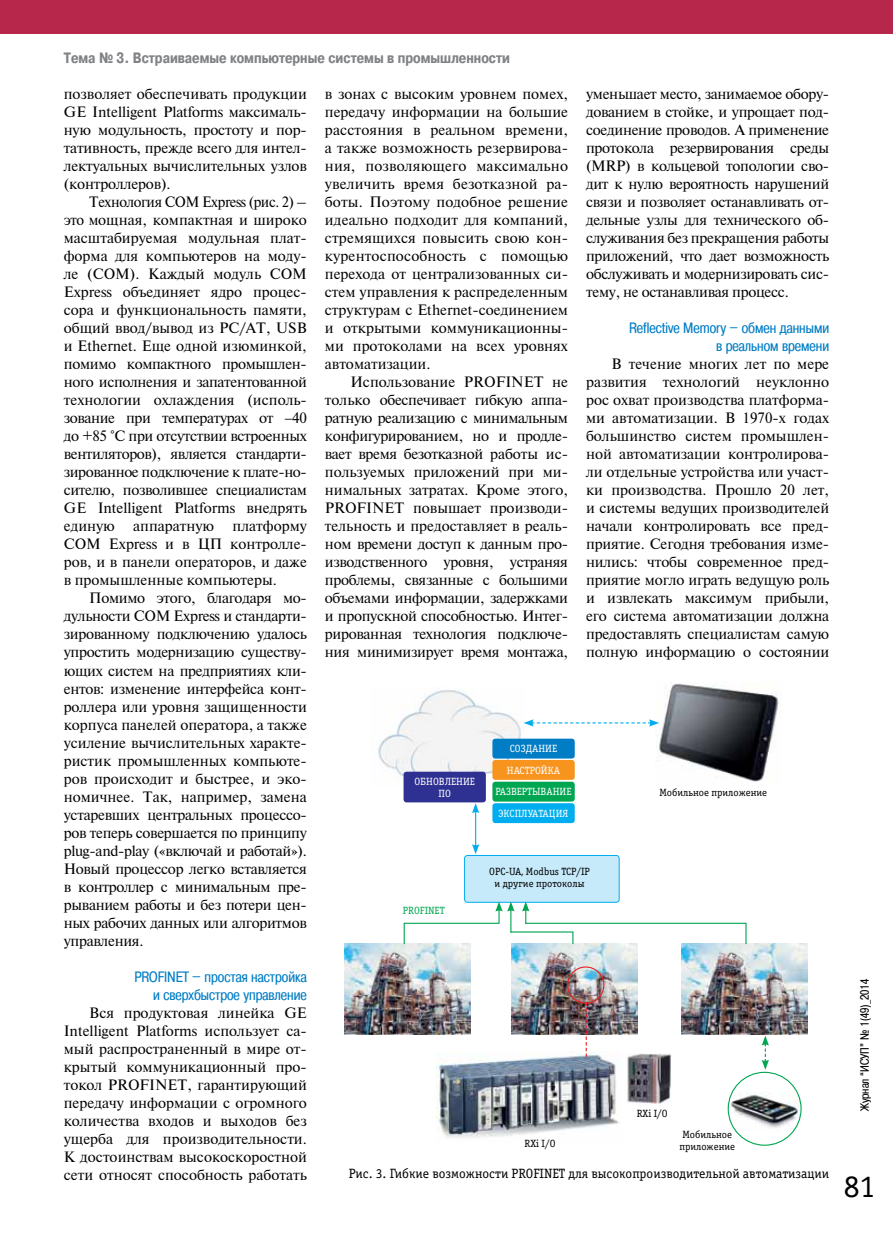
<style>
.page{position:relative;width:893px;height:1234px;background:#fff}
.page>*{position:absolute;margin:0;border:0;box-sizing:border-box;transform-origin:0 0}
.t1{font:31.5px "Officina Serif C";color:#000}
.t2{font:15px/18px "Newton";letter-spacing:-.01em;color:#000;text-align:justify}
.t3{font:15px/18px "Newton";letter-spacing:-.01em;color:#000;text-align:justify;scale:.96 1}
.t4{font:15px/18px "Pragmatica Cond C";color:#007dc5;text-align:right}
.t5{font:700 15px "Pragmatica Cond C";color:#808285}
.t6{font:13.5px "Officina Serif C";color:#000}
.t7{font:12px "Pragmatica Cond C";color:#000}
.t8{font:10.5px/12px "Officina Serif C";color:#000;text-align:center}
.t9{font:10.5px/12px "Officina Serif C";color:#fff;text-align:center}
.t10{font:10.5px "Officina Serif C";color:#00a651}
</style>
<div class="page">
<div style="left:0;top:0;width:893px;height:34px;background:#b7274c"></div>
<img style="left:436px;top:1051px;width:183px;height:87px">
<img style="left:656px;top:682px;width:123px;height:100px">
<img style="left:378px;top:690px;width:147px;height:96px">
<img style="left:730px;top:1091px;width:72px;height:40px">
<img style="left:344px;top:943px;width:127px;height:91px">
<img style="left:512px;top:943px;width:126px;height:91px">
<img style="left:682px;top:943px;width:126px;height:91px">
<img style="left:627px;top:1053px;width:45px;height:51px">
<div style="left:492px;top:781px;width:83px;height:20px;background:#00a651;border-radius:3px"></div>
<div style="left:492px;top:759px;width:83px;height:20px;background:#f7941e;border-radius:3px"></div>
<div style="left:492px;top:738px;width:83px;height:20px;background:#007dc5;border-radius:3px"></div>
<div style="left:404px;top:771px;width:82px;height:31px;background:#2e3092;border-radius:3px"></div>
<div style="left:465px;top:855px;width:154px;height:47px;background:#c7eafb;border-radius:3px"></div>
<div style="left:464px;top:854px;width:156px;height:48px;border:1px solid #00aeef;border-radius:3px"></div>
<div style="left:492px;top:803px;width:83px;height:19px;background:#00aeef;border-radius:3px"></div>
<svg style="left:524px;top:719px;width:135px;height:7px"></svg>
<svg style="left:762px;top:1035px;width:7px;height:34px"></svg>
<svg style="left:586px;top:1003px;width:1px;height:53px"></svg>
<hr style="left:475px;top:810px;width:1px;height:36px;background:#00aeef">
<svg style="left:472px;top:803px;width:7px;height:10px"></svg>
<svg style="left:472px;top:844px;width:7px;height:10px"></svg>
<svg style="left:404px;top:923px;width:1px;height:20px"></svg>
<svg style="left:745px;top:923px;width:1px;height:20px"></svg>
<hr style="left:404px;top:922px;width:95px;height:1px;background:#00a651">
<hr style="left:525px;top:922px;width:221px;height:1px;background:#00a651">
<hr style="left:510px;top:931px;width:63px;height:1px;background:#00a651">
<svg style="left:495px;top:901px;width:19px;height:31px"></svg>
<svg style="left:522px;top:901px;width:7px;height:22px"></svg>
<div style="left:567px;top:966px;width:37px;height:37px;border:1px solid #ed1d24;border-radius:50%"></div>
<div style="left:728px;top:1071px;width:74px;height:74px;border:1px solid #00a651;border-radius:50%"></div>
<p class="t5" style="left:64px;top:50px;width:448px">Тема № 3. Встраиваемые компьютерные системы в промышленности</p>
<p class="t2" style="left:64px;top:84px;width:245px">позволяет обеспечивать продукции GE Intelligent Platforms максималь&shy;ную модульность, простоту и пор&shy;тативность, прежде всего для интел&shy;лектуальных вычислительных узлов (контроллеров).</p>
<p class="t3" style="left:64px;top:192px;width:255px;text-indent:26px">Технология COM Express (рис. 2) – это мощная, компактная и широко масштабируемая модульная плат&shy;форма для компьютеров на моду&shy;ле (СОМ). Каждый модуль COM Express объединяет ядро процес&shy;сора и функциональность памяти, общий ввод/вывод из РС/АТ, USB и Ethernet. Еще одной изюминкой, помимо компактного промышлен&shy;ного исполнения и запатентованной технологии охлаждения (исполь&shy;зование при температурах от –40 до +85 °C при отсутствии встроенных вентиляторов), является стандарти&shy;зированное подключение к плате-но&shy;сителю, позволившее специалистам GE Intelligent Platforms внедрять единую аппаратную платформу COM Express и в ЦП контролле&shy;ров, и в панели операторов, и даже в промышленные компьютеры.</p>
<p class="t2" style="left:64px;top:588px;width:245px;text-indent:26px">Помимо этого, благодаря мо&shy;дульности СОМ Express и стандарти&shy;зированному подключению удалось упростить модернизацию существу&shy;ющих систем на предприятиях кли&shy;ентов: изменение интерфейса конт&shy;роллера или уровня защищенности корпуса панелей оператора, а также усиление вычислительных характе&shy;ристик промышленных компьюте&shy;ров происходит и быстрее, и эко&shy;номичнее. Так, например, замена устаревших центральных процессо&shy;ров теперь совершается по принципу plug-and-play («включай и работай»).<br>Новый процессор легко вставляется в контроллер с минимальным пре&shy;рыванием работы и без потери цен&shy;ных рабочих данных или алгоритмов управления.</p>
<p class="t4" style="left:134px;top:967px;width:174px">PROFINET – простая настройка и сверхбыстрое управление</p>
<p class="t2" style="left:64px;top:1002px;width:245px;text-indent:26px">Вся продуктовая линейка GE Intelligent Platforms использует са&shy;мый распространенный в мире от&shy;крытый коммуникационный про&shy;токол PROFINET, гарантирующий передачу информации с огромного количества входов и выходов без ущерба для производительности.<br>К достоинствам высокоскоростной сети относят способность работать</p>
<p class="t2" style="left:586px;top:84px;width:245px">уменьшает место, занимаемое обору&shy;дованием в стойке, и упрощает под&shy;соединение проводов. А применение протокола резервирования среды (MRP) в кольцевой топологии сво&shy;дит к нулю вероятность нарушений связи и позволяет останавливать от&shy;дельные узлы для технического об&shy;служивания без прекращения работы приложений, что дает возможность обслуживать и модернизировать сис&shy;тему, не останавливая процесс.</p>
<p class="t4" style="left:629px;top:319px;width:202px">Reflective Memory – обмен данными в реальном времени</p>
<p class="t2" style="left:586px;top:354px;width:245px;text-indent:26px">В течение многих лет по мере развития технологий неуклонно рос охват производства платформа&shy;ми автоматизации. В 1970‑х годах большинство систем промышлен&shy;ной автоматизации контролирова&shy;ли отдельные устройства или участ&shy;ки производства. Прошло 20 лет, и системы ведущих производителей начали контролировать все пред&shy;приятие. Сегодня требования изме&shy;нились: чтобы современное пред&shy;приятие могло играть ведущую роль и извлекать максимум прибыли, его система автоматизации должна предоставлять специалистам самую полную информацию о состоянии</p>
<p class="t2" style="left:325px;top:84px;width:245px">в зонах с высоким уровнем помех, передачу информации на большие расстояния в реальном времени, а также возможность резервирова&shy;ния, позволяющего максимально увеличить время безотказной ра&shy;боты. Поэтому подобное решение идеально подходит для компаний, стремящихся повысить свою кон&shy;курентоспособность с помощью перехода от централизованных си&shy;стем управления к распределенным структурам с Ethernet-соединением и открытыми коммуникационны&shy;ми протоколами на всех уровнях автоматизации.</p>
<p class="t2" style="left:325px;top:372px;width:245px;text-indent:26px">Использование PROFINET не только обеспечивает гибкую аппа&shy;ратную реализацию с минимальным конфигурированием, но и продле&shy;вает время безотказной работы ис&shy;пользуемых приложений при ми&shy;нимальных затратах. Кроме этого, PROFINET повышает производи&shy;тельность и предоставляет в реаль&shy;ном времени доступ к данным про&shy;изводственного уровня, устраняя проблемы, связанные с большими объемами информации, задержками и пропускной способностью. Интег&shy;рированная технология подключе&shy;ния минимизирует время монтажа,</p>
<p class="t9" style="left:510px;top:743px;width:49px">СОЗДАНИЕ</p>
<p class="t9" style="left:507px;top:764px;width:55px">НАСТРОЙКА</p>
<p class="t9" style="left:414px;top:776px;width:62px">ОБНОВЛЕНИЕ<br>ПО</p>
<p class="t8" style="left:659px;top:786px;width:109px">Мобильное приложение</p>
<p class="t9" style="left:495px;top:786px;width:77px">РАЗВЕРТЫВАНИЕ</p>
<p class="t9" style="left:499px;top:807px;width:71px">ЭКСПЛУАТАЦИЯ</p>
<p class="t8" style="left:489px;top:865px;width:102px">OPC-UA, Modbus TCP/IP и другие протоколы</p>
<p class="t10" style="left:403px;top:904px;width:43px">PROFINET</p>
<p class="t8" style="left:637px;top:1107px;width:33px">RXi I/O</p>
<p class="t8" style="left:679px;top:1127px;width:57px;text-align:left">Мобильное приложение</p>
<p class="t8" style="left:524px;top:1137px;width:33px">RXi I/O</p>
<p class="t6" style="left:349px;top:1166px;width:482px">Рис. 3. Гибкие возможности PROFINET для высокопроизводительной автоматизации</p>
<p class="t7" style="left:858px;top:1110px;width:134px;rotate:-90deg">Журнал “ИСУП” № 1(49)_2014</p>
<h1 class="t1" style="left:844px;top:1168px;width:33px">81</h1>
</div>
